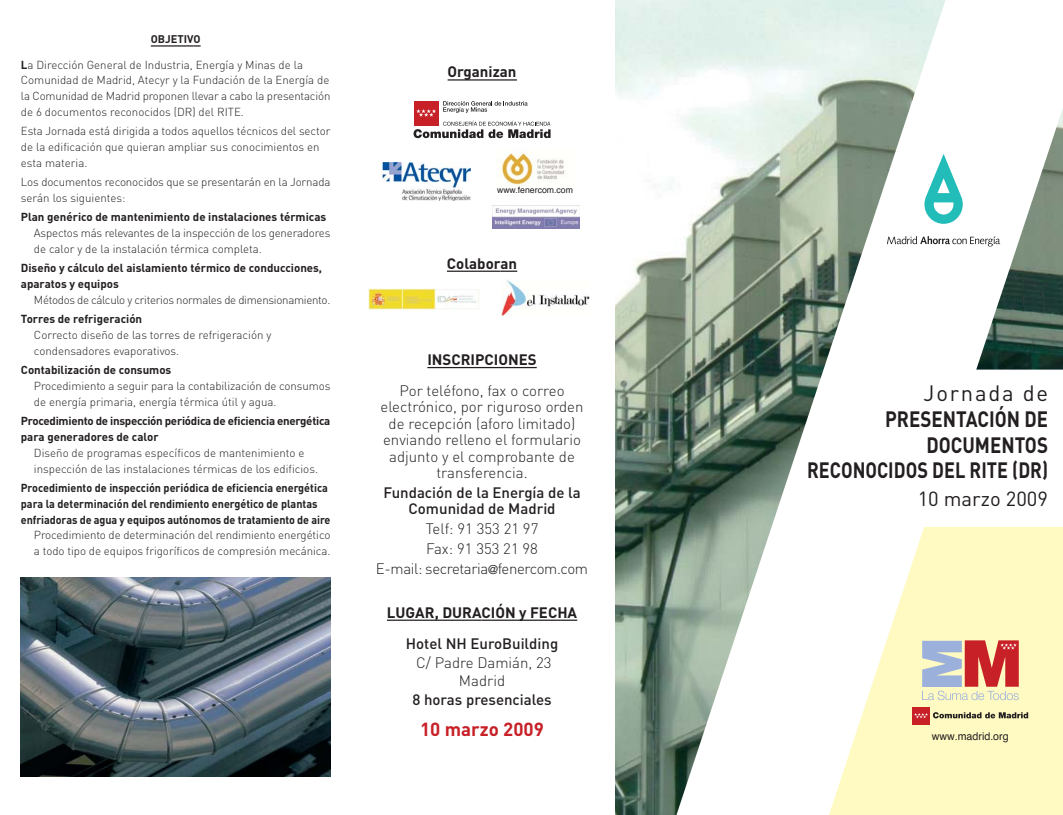
<style>
.page{position:relative;width:1063px;height:815px;background:#fff}
.page>*{position:absolute;margin:0;border:0;box-sizing:border-box;transform-origin:0 0}
.t1{font:700 22px/25.6px "DIN";color:#231f20;text-align:right;scale:.85 1}
.t2{font:22px "DIN";letter-spacing:.08em;color:#231f20}
.t3{font:20.25px "DIN";color:#231f20}
.t4{font:700 18.75px "DIN";color:#c72027}
.t5{font:300 15px/16.4px "DIN";color:#231f20;text-align:center}
.t6{font:500 15px/16.4px "DIN";color:#231f20;text-align:center}
.t7{font:300 15px/19.9px "DIN";letter-spacing:-.025em;color:#231f20;text-align:center}
.t8{font:700 15px "DIN";color:#231f20}
.t9{font:300 11.5px/15.8px "DIN";letter-spacing:-.005em;color:#231f20}
.t10{font:700 11.5px/15.8px "DIN";color:#231f20}
.t11{font:700 11.5px/15.8px "DIN";color:#231f20;scale:.94 1}
.t12{font:700 11.5px/15.8px "DIN";letter-spacing:-.02em;color:#231f20}
.t13{font:300 11.5px "DIN";letter-spacing:-.025em;color:#231f20}
.t14{font:700 11px "DIN";color:#231f20}
.t15{font:10.62px "Helvetica";color:#231f20}
.t16{font:8.75px "Helvetica";color:#231f20}
.s1{font-weight:700}
.s2{font-family:"Helvetica Neue LT Std";font-weight:400;font-stretch:condensed;font-size:12.5px}
</style>
<div class="page">
<img style="left:615px;top:0;width:59px;height:815px">
<hr style="left:427px;top:367px;width:110px;height:1px;background:#231f20">
<hr style="left:387px;top:620px;width:94px;height:1px;background:#231f20">
<hr style="left:481px;top:620px;width:96px;height:1px;background:#231f20">
<hr style="left:151px;top:45px;width:42px;height:2px;background:#231f20">
<svg style="left:193px;top:45px;width:8px;height:2px"></svg>
<hr style="left:447px;top:271px;width:53px;height:1px;background:#231f20">
<svg style="left:500px;top:271px;width:17px;height:1px"></svg>
<img style="left:493px;top:205px;width:86px;height:23px">
<img style="left:497px;top:151px;width:68px;height:35px">
<svg style="left:674px;top:0;width:388px;height:815px"></svg>
<svg style="left:924px;top:154px;width:38px;height:70px"></svg>
<svg style="left:887px;top:236px;width:113px;height:11px"></svg>
<svg style="left:922px;top:640px;width:96px;height:60px;background:#cd9893"></svg>
<div style="left:912px;top:707px;width:17px;height:17px;background:#c72027"></div>
<svg style="left:914px;top:712px;width:114px;height:6px"></svg>
<img style="left:21px;top:577px;width:309px;height:199px">
<svg style="left:447px;top:79px;width:17px;height:2px"></svg>
<hr style="left:464px;top:79px;width:53px;height:2px;background:#231f20">
<img style="left:381px;top:163px;width:89px;height:38px">
<img style="left:501px;top:280px;width:88px;height:35px">
<img style="left:368px;top:289px;width:111px;height:20px">
<svg style="left:413px;top:101px;width:137px;height:37px"></svg>
<p class="t14" style="left:151px;top:32px;width:51px">OBJETIVO</p>
<p class="t9" style="left:21px;top:56px;width:311px"><span class="s1">L</span>a Dirección General de Industria, Energía y Minas de la Comunidad de Madrid, Atecyr y la Fundación de la Energía de la Comunidad de Madrid proponen llevar a cabo la presentación de 6 documentos reconocidos (DR) del RITE.</p>
<p class="t9" style="left:21px;top:123px;width:311px">Esta Jornada está dirigida a todos aquellos técnicos del sector de la edificación que quieran ampliar sus conocimientos en esta materia.</p>
<p class="t9" style="left:21px;top:174px;width:311px">Los documentos reconocidos que se presentarán en la Jornada serán los siguientes:</p>
<p class="t10" style="left:21px;top:209px;width:307px">Plan genérico de mantenimiento de instalaciones térmicas</p>
<p class="t9" style="left:34px;top:225px;width:298px">Aspectos más relevantes de la inspección de los generadores de calor y de la instalación térmica completa.</p>
<p class="t10" style="left:21px;top:260px;width:303px">Diseño y cálculo del aislamiento térmico de conducciones, aparatos y equipos</p>
<p class="t13" style="left:34px;top:293px;width:298px">Métodos de cálculo y criterios normales de dimensionamiento.</p>
<p class="t10" style="left:21px;top:311px;width:123px">Torres de refrigeración</p>
<p class="t9" style="left:34px;top:327px;width:239px">Correcto diseño de las torres de refrigeración y condensadores evaporativos.</p>
<p class="t10" style="left:21px;top:362px;width:152px">Contabilización de consumos</p>
<p class="t9" style="left:34px;top:378px;width:298px">Procedimiento a seguir para la contabilización de consumos de energía primaria, energía térmica útil y agua.</p>
<p class="t12" style="left:21px;top:413px;width:311px">Procedimiento de inspección periódica de eficiencia energética para generadores de calor</p>
<p class="t9" style="left:34px;top:445px;width:286px">Diseño de programas específicos de mantenimiento e inspección de las instalaciones térmicas de los edificios.</p>
<p class="t11" style="left:21px;top:479px;width:331px">Procedimiento de inspección periódica de eficiencia energética para la determinación del rendimiento energético de plantas enfriadoras de agua y equipos autónomos de tratamiento de aire</p>
<p class="t9" style="left:34px;top:527px;width:298px">Procedimiento de determinación del rendimiento energético a todo tipo de equipos frigoríficos de compresión mecánica.</p>
<h3 class="t8" style="left:447px;top:62px;width:70px">Organizan</h3>
<p class="t16" style="left:497px;top:186px;width:77px">www.fenercom.com</p>
<h3 class="t8" style="left:447px;top:253px;width:72px">Colaboran</h3>
<h3 class="t8" style="left:427px;top:350px;width:111px">INSCRIPCIONES</h3>
<h3 class="t5" style="left:380px;top:382px;width:204px">Por teléfono, fax o correo electrónico, por riguroso orden de recepción (aforo limitado) enviando relleno el formulario adjunto y el comprobante de transferencia.</h3>
<h3 class="t6" style="left:383px;top:484px;width:199px">Fundación de la Energía de la<br>Comunidad de Madrid</h3>
<h3 class="t7" style="left:376px;top:519px;width:214px">Telf: 91 353 21 97<br>Fax: 91 353 21 98<br>E-mail: secretaria<span class="s2">@</span>fenercom.com</h3>
<h3 class="t8" style="left:387px;top:602px;width:192px">LUGAR, DURACIÓN y FECHA</h3>
<h3 class="t6" style="left:406px;top:635px;width:154px">Hotel NH EuroBuilding</h3>
<h3 class="t5" style="left:416px;top:653px;width:137px;line-height:18.9px">C/ Padre Damián, 23<br>Madrid</h3>
<h3 class="t6" style="left:412px;top:691px;width:141px">8 horas presenciales</h3>
<h3 class="t4" style="left:420px;top:717px;width:125px">10 marzo 2009</h3>
<h1 class="t2" style="left:923px;top:380px;width:126px">Jornada de</h1>
<h1 class="t1" style="left:807px;top:405px;width:285px">PRESENTACIÓN DE<br>DOCUMENTOS<br>RECONOCIDOS DEL RITE (DR)</h1>
<h2 class="t3" style="left:917px;top:486px;width:132px">10 marzo 2009</h2>
<p class="t15" style="left:931px;top:732px;width:78px">www.madrid.org</p>
</div>
